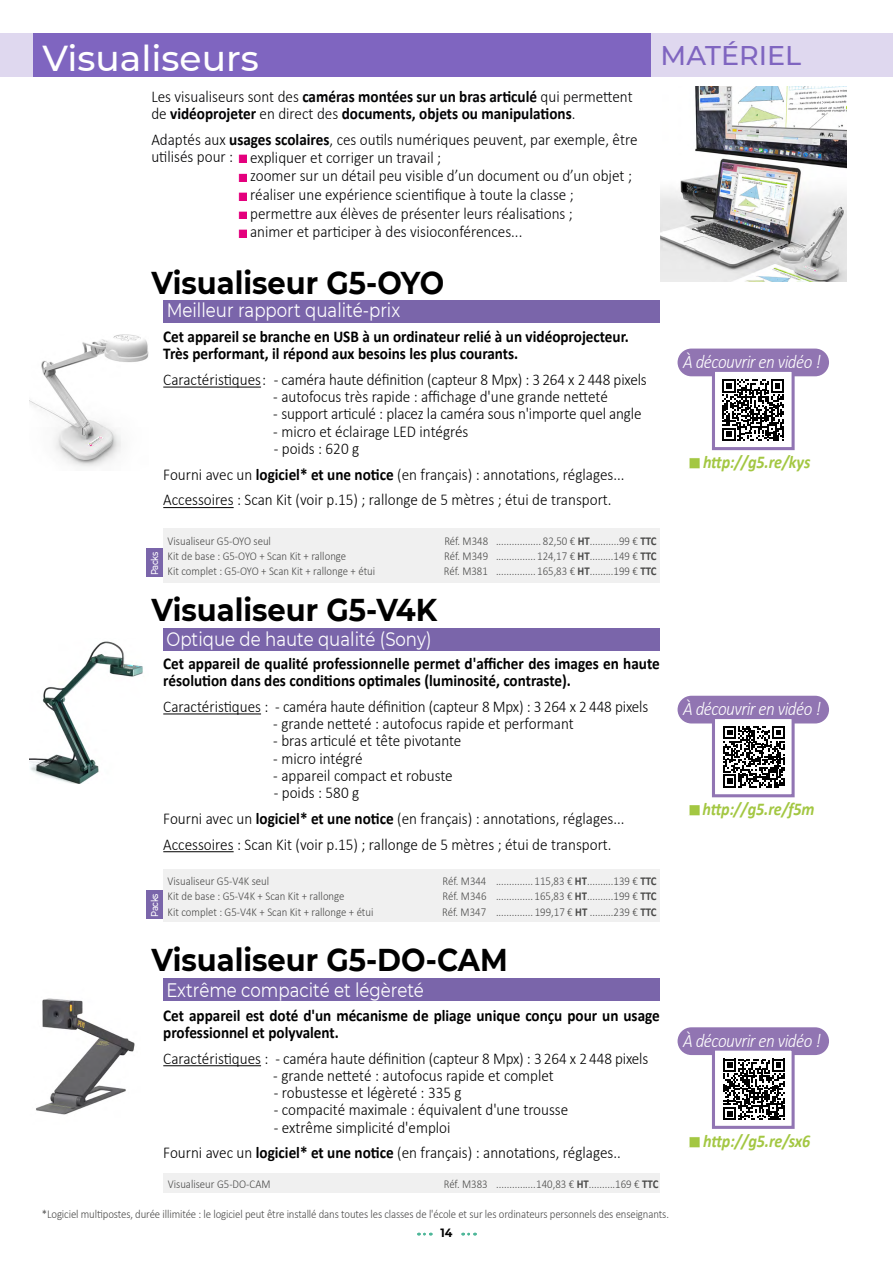
<style>
.page{position:relative;width:893px;height:1263px;background:#fff}
.page>*{position:absolute;margin:0;border:0;box-sizing:border-box;transform-origin:0 0}
.t1{font:500 36px "Montserrat";color:#fff}
.t2{font:700 31.5px "Montserrat";color:#000;scale:.92 1}
.t3{font:500 27px "Montserrat";color:#7f65c0}
.t4{font:19.5px "Montserrat";color:#fff;scale:.85 1}
.t5{font:italic 300 19.05px "Calibri";letter-spacing:-.03em;color:#fff;scale:.9 1}
.t6{font:italic 700 18px "Calibri";letter-spacing:-.01em;color:#a3c742;scale:.9 1}
.t7{font:300 16.5px/25.8px "Calibri";color:#000;scale:.92 1}
.t8{font:700 16.5px/17.2px "Calibri";color:#000;scale:.92 1}
.t9{font:300 16.5px/18.6px "Calibri";color:#020203;scale:.92 1}
.t10{font:700 16.5px/17.2px "Calibri";color:#020203;scale:.92 1}
.t11{font:300 12px "Calibri";color:#4a4a49;scale:.9 1}
.t12{font:700 12px "Montserrat";color:#000;scale:.92 1}
.t13{font:500 9.9px "Montserrat";letter-spacing:-.06em;color:#fff;scale:.85 1}
.s1{font-weight:300}
.s2{font-weight:700}
</style>
<div class="page">
<div style="left:0;top:33px;width:893px;height:43px;background:#dfd8ef"></div>
<div style="left:33px;top:33px;width:618px;height:43px;background:#7f65c0"></div>
<svg style="left:418px;top:1233px;width:13px;height:2px"></svg>
<svg style="left:463px;top:1233px;width:12px;height:2px"></svg>
<div style="left:163px;top:300px;width:497px;height:23px;background:#7a65aa"></div>
<hr style="left:163px;top:387px;width:98px;height:1px;background:#000">
<hr style="left:163px;top:507px;width:71px;height:1px;background:#000">
<img style="left:30px;top:335px;width:118px;height:132px">
<img style="left:30px;top:641px;width:113px;height:143px">
<div style="left:163px;top:628px;width:497px;height:23px;background:#7a65aa"></div>
<div style="left:163px;top:979px;width:497px;height:22px;background:#7a65aa"></div>
<img style="left:36px;top:998px;width:99px;height:117px">
<img style="left:661px;top:87px;width:185px;height:194px">
<hr style="left:163px;top:713px;width:98px;height:1px;background:#000">
<hr style="left:163px;top:851px;width:71px;height:1px;background:#000">
<hr style="left:163px;top:1065px;width:98px;height:1px;background:#000">
<svg style="left:238px;top:154px;width:8px;height:8px"></svg>
<svg style="left:238px;top:192px;width:8px;height:8px"></svg>
<svg style="left:238px;top:211px;width:8px;height:8px"></svg>
<svg style="left:238px;top:229px;width:8px;height:8px"></svg>
<svg style="left:238px;top:173px;width:8px;height:9px"></svg>
<div style="left:163px;top:528px;width:497px;height:54px;background:#f0f0f0"></div>
<div style="left:147px;top:548px;width:16px;height:29px;background:#7a65aa"></div>
<div style="left:163px;top:870px;width:497px;height:52px;background:#f0f0f0"></div>
<div style="left:147px;top:890px;width:16px;height:29px;background:#7a65aa"></div>
<div style="left:163px;top:1174px;width:497px;height:19px;background:#f0f0f0"></div>
<div style="left:677px;top:349px;width:152px;height:27px;background:#9175b2;border-radius:14px"></div>
<div style="left:712px;top:369px;width:83px;height:81px;background:#fff;border:3px solid #9175b3"></div>
<svg style="left:689px;top:458px;width:11px;height:11px"></svg>
<svg style="left:722px;top:379px;width:62px;height:62px"></svg>
<div style="left:677px;top:696px;width:152px;height:27px;background:#9175b2;border-radius:14px"></div>
<div style="left:712px;top:716px;width:83px;height:81px;background:#fff;border:3px solid #9175b3"></div>
<svg style="left:689px;top:805px;width:11px;height:11px"></svg>
<svg style="left:723px;top:726px;width:62px;height:61px"></svg>
<div style="left:677px;top:1027px;width:152px;height:28px;background:#9175b2;border-radius:14px"></div>
<div style="left:712px;top:1047px;width:83px;height:82px;background:#fff;border:3px solid #9175b3"></div>
<svg style="left:689px;top:1137px;width:11px;height:10px"></svg>
<svg style="left:723px;top:1058px;width:62px;height:62px"></svg>
<h1 class="t1" style="left:42px;top:33px;width:218px">Visualiseurs</h1>
<p class="t10" style="left:151px;top:87px;width:525px"><span class="s1">Les visualiseurs sont des</span> caméras montées sur un bras articulé <span class="s1">qui permettent de</span> vidéoprojeter <span class="s1">en direct des</span> documents, objets ou manipulations<span class="s1">.</span></p>
<p class="t9" style="left:151px;top:130px;width:530px;line-height:17.9px">Adaptés aux <span class="s2">usages scolaires</span>, ces outils numériques peuvent, par exemple, être utilisés pour : expliquer et corriger un travail ;</p>
<p class="t9" style="left:250px;top:185px;width:353px;text-align:justify">réaliser une expérience scientifique à toute la classe ; permettre aux élèves de présenter leurs réalisations ; animer et participer à des visioconférences...</p>
<p class="t9" style="left:250px;top:166px;width:416px">zoomer sur un détail peu visible d’un document ou d’un objet ;</p>
<h2 class="t2" style="left:151px;top:260px;width:320px">Visualiseur G5-OYO</h2>
<p class="t4" style="left:167px;top:296px;width:276px">Meilleur rapport qualité-prix</p>
<p class="t8" style="left:163px;top:328px;width:508px">Cet appareil se branche en USB à un ordinateur relié à un vidéoprojecteur.<br>Très performant, il répond aux besoins les plus courants.</p>
<p class="t7" style="left:163px;top:366px;width:527px">Caractéristiques: - caméra haute définition (capteur 8 Mpx) : 3 264 x 2 448 pixels</p>
<p class="t7" style="left:273px;top:384px;width:365px">- autofocus très rapide : affichage d'une grande netteté</p>
<p class="t7" style="left:273px;top:401px;width:402px">- support articulé : placez la caméra sous n'importe quel angle</p>
<p class="t7" style="left:273px;top:418px;width:214px">- micro et éclairage LED intégrés</p>
<p class="t7" style="left:163px;top:435px;width:503px;text-indent:110px">- poids : 620 g<br>Fourni avec un <span class="s2">logiciel* et une notice</span> (en français) : annotations, réglages...<br>Accessoires : Scan Kit (voir p.15) ; rallonge de 5 mètres ; étui de transport.</p>
<h3 class="t3" style="left:661px;top:37px;width:142px">MATÉRIEL</h3>
<p class="t5" style="left:683px;top:350px;width:155px">À découvrir en vidéo !</p>
<p class="t6" style="left:703px;top:450px;width:121px">http://g5.re/kys</p>
<p class="t13" style="left:148px;top:575px;width:29px;rotate:-90deg">Packs</p>
<p class="t11" style="left:168px;top:533px;width:116px">Visualiseur G5-OYO seul</p>
<p class="t11" style="left:444px;top:533px;width:237px">Réf. M348 ................. 82,50 € <span class="s2">HT</span>...........99 € <span class="s2">TTC</span></p>
<p class="t11" style="left:168px;top:548px;width:200px">Kit de base : G5-OYO + Scan Kit + rallonge</p>
<p class="t11" style="left:444px;top:548px;width:238px">Réf. M349 ............... 124,17 € <span class="s2">HT</span>.........149 € <span class="s2">TTC</span></p>
<p class="t11" style="left:168px;top:563px;width:232px">Kit complet : G5-OYO + Scan Kit + rallonge + étui</p>
<p class="t11" style="left:444px;top:563px;width:238px">Réf. M381 ............... 165,83 € <span class="s2">HT</span>.........199 € <span class="s2">TTC</span></p>
<h2 class="t2" style="left:151px;top:587px;width:312px">Visualiseur G5-V4K</h2>
<p class="t4" style="left:166px;top:626px;width:313px">Optique de haute qualité (Sony)</p>
<p class="t8" style="left:163px;top:654px;width:541px">Cet appareil de qualité professionnelle permet d'afficher des images en haute résolution dans des conditions optimales (luminosité, contraste).</p>
<p class="t7" style="left:163px;top:693px;width:529px">Caractéristiques : - caméra haute définition (capteur 8 Mpx) : 3 264 x 2 448 pixels</p>
<p class="t7" style="left:273px;top:710px;width:328px">- grande netteté : autofocus rapide et performant</p>
<p class="t7" style="left:273px;top:728px;width:206px">- bras articulé et tête pivotante</p>
<p class="t7" style="left:273px;top:745px;width:98px">- micro intégré</p>
<p class="t7" style="left:273px;top:762px;width:197px">- appareil compact et robuste</p>
<p class="t7" style="left:163px;top:779px;width:503px;text-indent:110px">- poids : 580 g<br>Fourni avec un <span class="s2">logiciel* et une notice</span> (en français) : annotations, réglages...<br>Accessoires : Scan Kit (voir p.15) ; rallonge de 5 mètres ; étui de transport.</p>
<p class="t13" style="left:148px;top:917px;width:29px;rotate:-90deg">Packs</p>
<p class="t11" style="left:168px;top:874px;width:115px">Visualiseur G5-V4K seul</p>
<p class="t11" style="left:443px;top:874px;width:239px">Réf. M344 .............. 115,83 € <span class="s2">HT</span>..........139 € <span class="s2">TTC</span></p>
<p class="t11" style="left:168px;top:889px;width:198px">Kit de base : G5-V4K + Scan Kit + rallonge</p>
<p class="t11" style="left:442px;top:889px;width:240px">Réf. M346 .............. 165,83 € <span class="s2">HT</span>..........199 € <span class="s2">TTC</span></p>
<p class="t11" style="left:168px;top:904px;width:230px">Kit complet : G5-V4K + Scan Kit + rallonge + étui</p>
<p class="t11" style="left:442px;top:904px;width:240px">Réf. M347 .............. 199,17 € <span class="s2">HT</span> .........239 € <span class="s2">TTC</span></p>
<h2 class="t2" style="left:151px;top:937px;width:389px">Visualiseur G5-DO-CAM</h2>
<p class="t4" style="left:166px;top:976px;width:304px">Extrême compacité et légèreté</p>
<p class="t8" style="left:163px;top:1006px;width:541px">Cet appareil est doté d'un mécanisme de pliage unique conçu pour un usage professionnel et polyvalent.</p>
<p class="t7" style="left:163px;top:1045px;width:529px">Caractéristiques : - caméra haute définition (capteur 8 Mpx) : 3 264 x 2 448 pixels</p>
<p class="t7" style="left:273px;top:1062px;width:307px">- grande netteté : autofocus rapide et complet</p>
<p class="t7" style="left:274px;top:1079px;width:206px">- robustesse et légèreté : 335 g</p>
<p class="t7" style="left:274px;top:1097px;width:322px">- compacité maximale : équivalent d'une trousse</p>
<p class="t7" style="left:163px;top:1114px;width:499px;text-indent:110px">- extrême simplicité d'emploi<br>Fourni avec un <span class="s2">logiciel* et une notice</span> (en français) : annotations, réglages..</p>
<p class="t11" style="left:168px;top:1176px;width:116px">Visualiseur G5-DO-CAM</p>
<p class="t11" style="left:444px;top:1176px;width:240px">Réf. M383 ...............140,83 € <span class="s2">HT</span>..........169 € <span class="s2">TTC</span></p>
<p class="t11" style="left:42px;top:1206px;width:698px">*Logiciel multipostes, durée illimitée : le logiciel peut être installé dans toutes les classes de l'école et sur les ordinateurs personnels des enseignants.</p>
<p class="t12" style="left:440px;top:1224px;width:14px">14</p>
<p class="t5" style="left:683px;top:697px;width:155px">À découvrir en vidéo !</p>
<p class="t6" style="left:703px;top:797px;width:126px">http://g5.re/f5m</p>
<p class="t5" style="left:683px;top:1028px;width:155px">À découvrir en vidéo !</p>
<p class="t6" style="left:703px;top:1128px;width:120px">http://g5.re/sx6</p>
</div>
